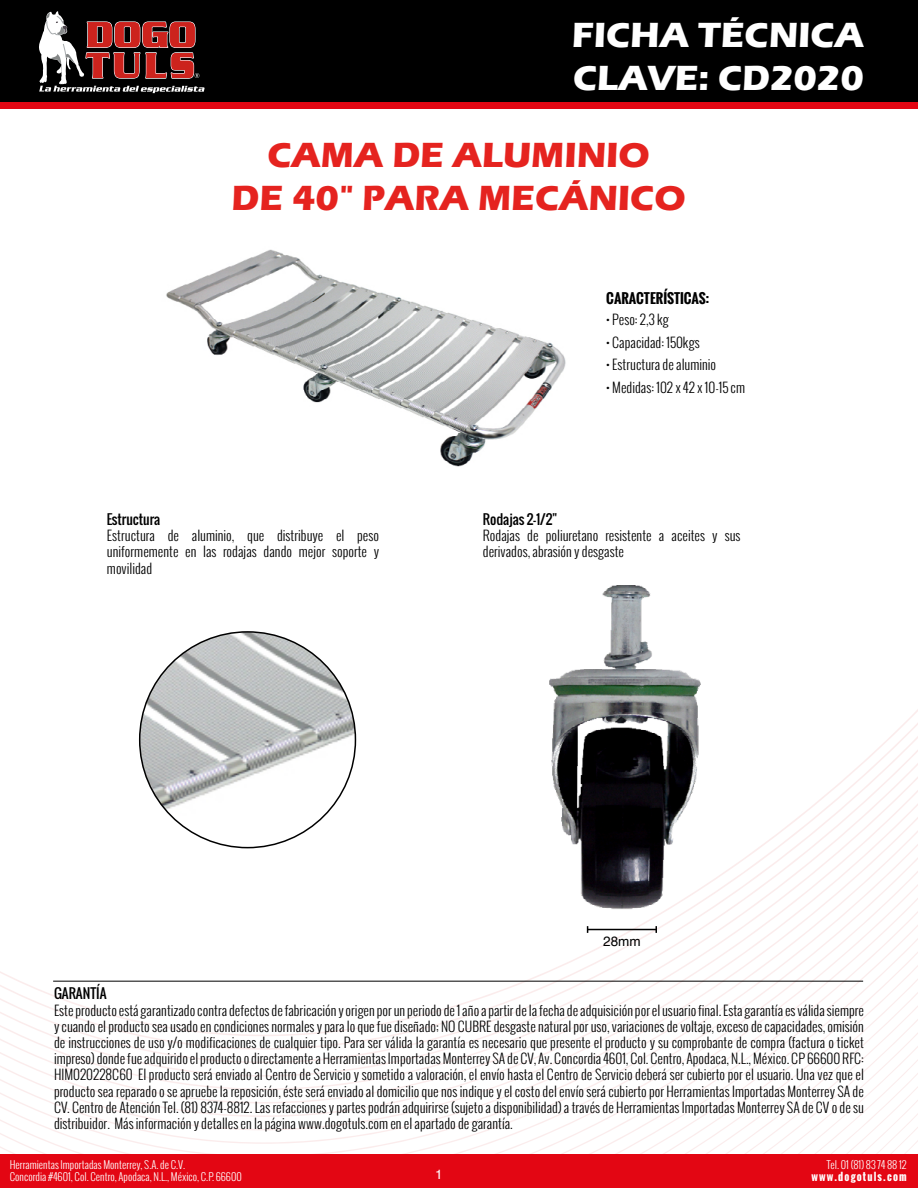
<style>
.page{position:relative;width:918px;height:1188px;background:#fff}
.page>*{position:absolute;margin:0;border:0;box-sizing:border-box;transform-origin:0 0}
.t1{font:700 36px/43.2px "Eras ITC";color:#e5231f;text-align:center}
.t2{font:700 36px/43.2px "Eras ITC";color:#fff}
.t3{font:300 13.5px/16.2px "Oswald";color:#000;text-align:justify}
.t4{font:13.5px "Oswald";color:#000}
.t5{font:700 13.5px "Oswald";color:#000}
.t6{font:13.5px "Helvetica";color:#000}
.t7{font:13.5px "Helvetica";color:#fff}
.t8{font:300 10.5px/12.6px "Oswald";color:#fff}
.t9{font:700 10.5px "Oswald";letter-spacing:.11em;color:#fff}
</style>
<div class="page">
<svg style="left:0;top:849px;width:918px;height:305px"></svg>
<svg style="left:383px;top:862px;width:535px;height:292px"></svg>
<svg style="left:440px;top:876px;width:478px;height:278px"></svg>
<svg style="left:0;top:1143px;width:149px;height:11px"></svg>
<svg style="left:483px;top:889px;width:435px;height:265px"></svg>
<svg style="left:520px;top:902px;width:398px;height:252px"></svg>
<svg style="left:552px;top:916px;width:366px;height:238px"></svg>
<svg style="left:581px;top:929px;width:337px;height:225px"></svg>
<svg style="left:608px;top:943px;width:310px;height:211px"></svg>
<svg style="left:633px;top:956px;width:285px;height:198px"></svg>
<svg style="left:656px;top:970px;width:262px;height:184px"></svg>
<svg style="left:678px;top:983px;width:240px;height:171px"></svg>
<svg style="left:699px;top:997px;width:219px;height:157px"></svg>
<div style="left:0;top:0;width:918px;height:103px;background:#000"></div>
<div style="left:0;top:102px;width:918px;height:6px;background:#e30613"></div>
<div style="left:0;top:1154px;width:918px;height:34px;background:#e30613"></div>
<svg style="left:39px;top:11px;width:166px;height:82px"></svg>
<img style="left:166px;top:249px;width:400px;height:218px">
<img style="left:140px;top:632px;width:215px;height:216px;border-radius:108px">
<hr style="left:588px;top:929px;width:68px;height:1px;background:#000">
<img style="left:541px;top:585px;width:167px;height:331px">
<hr style="left:53px;top:981px;width:810px;height:1px;background:#000">
<h1 class="t2" style="left:572px;top:14px;width:294px">FICHA TÉCNICA<br>CLAVE: CD2020</h1>
<h1 class="t1" style="left:232px;top:133px;width:455px">CAMA DE ALUMINIO<br>DE 40" PARA MECÁNICO</h1>
<p class="t5" style="left:606px;top:288px;width:105px">CARACTERÍSTICAS:</p>
<p class="t4" style="left:107px;top:509px;width:55px">Estructura</p>
<p class="t3" style="left:107px;top:527px;width:274px">Estructura de aluminio, que distribuye el peso uniformemente en las rodajas dando mejor soporte y movilidad</p>
<p class="t3" style="left:606px;top:312px;width:64px">• Peso: 2,3 kg</p>
<p class="t3" style="left:606px;top:334px;width:95px">• Capacidad: 150kgs</p>
<p class="t3" style="left:606px;top:357px;width:111px">• Estructura de aluminio</p>
<p class="t3" style="left:606px;top:379px;width:140px">• Medidas: 102 x 42 x 10-15 cm</p>
<p class="t4" style="left:483px;top:509px;width:76px">Rodajas 2-1/2"</p>
<p class="t3" style="left:483px;top:527px;width:259px">Rodajas de poliuretano resistente a aceites y sus derivados, abrasión y desgaste</p>
<p class="t6" style="left:603px;top:931px;width:39px">28mm</p>
<p class="t4" style="left:54px;top:983px;width:54px">GARANTÍA</p>
<p class="t3" style="left:54px;top:1002px;width:812px">Este producto está garantizado contra defectos de fabricación y origen por un periodo de 1 año a partir de la fecha de adquisición por el usuario final. Esta garantía es válida siempre y cuando el producto sea usado en condiciones normales y para lo que fue diseñado; NO CUBRE desgaste natural por uso, variaciones de voltaje, exceso de capacidades, omisión de instrucciones de uso y/o modificaciones de cualquier tipo. Para ser válida la garantía es necesario que presente el producto y su comprobante de compra (factura o ticket impreso) donde fue adquirido el producto o directamente a Herramientas Importadas Monterrey SA de CV, Av. Concordia 4601, Col. Centro, Apodaca, N.L., México. CP 66600 RFC:<br>HIM020228C60 El producto será enviado al Centro de Servicio y sometido a valoración, el envío hasta el Centro de Servicio deberá ser cubierto por el usuario. Una vez que el producto sea reparado o se apruebe la reposición, éste será enviado al domicilio que nos indique y el costo del envío será cubierto por Herramientas Importadas Monterrey SA de CV. Centro de Atención Tel. (81) 8374-8812. Las refacciones y partes podrán adquirirse (sujeto a disponibilidad) a través de Herramientas Importadas Monterrey SA de CV o de su distribuidor. Más información y detalles en la página www.dogotuls.com en el apartado de garantía.</p>
<p class="t8" style="left:10px;top:1158px;width:234px">Herramientas Importadas Monterrey, S.A. de C.V.<br>Concordia #4601, Col. Centro, Apodaca, N.L., México, C.P. 66600</p>
<p class="t8" style="left:827px;top:1158px;width:81px">Tel. 01 (81) 83 74 88 12</p>
<p class="t7" style="left:435px;top:1164px;width:9px">1</p>
<p class="t9" style="left:811px;top:1169px;width:97px">www.dogotuls.com</p>
</div>
